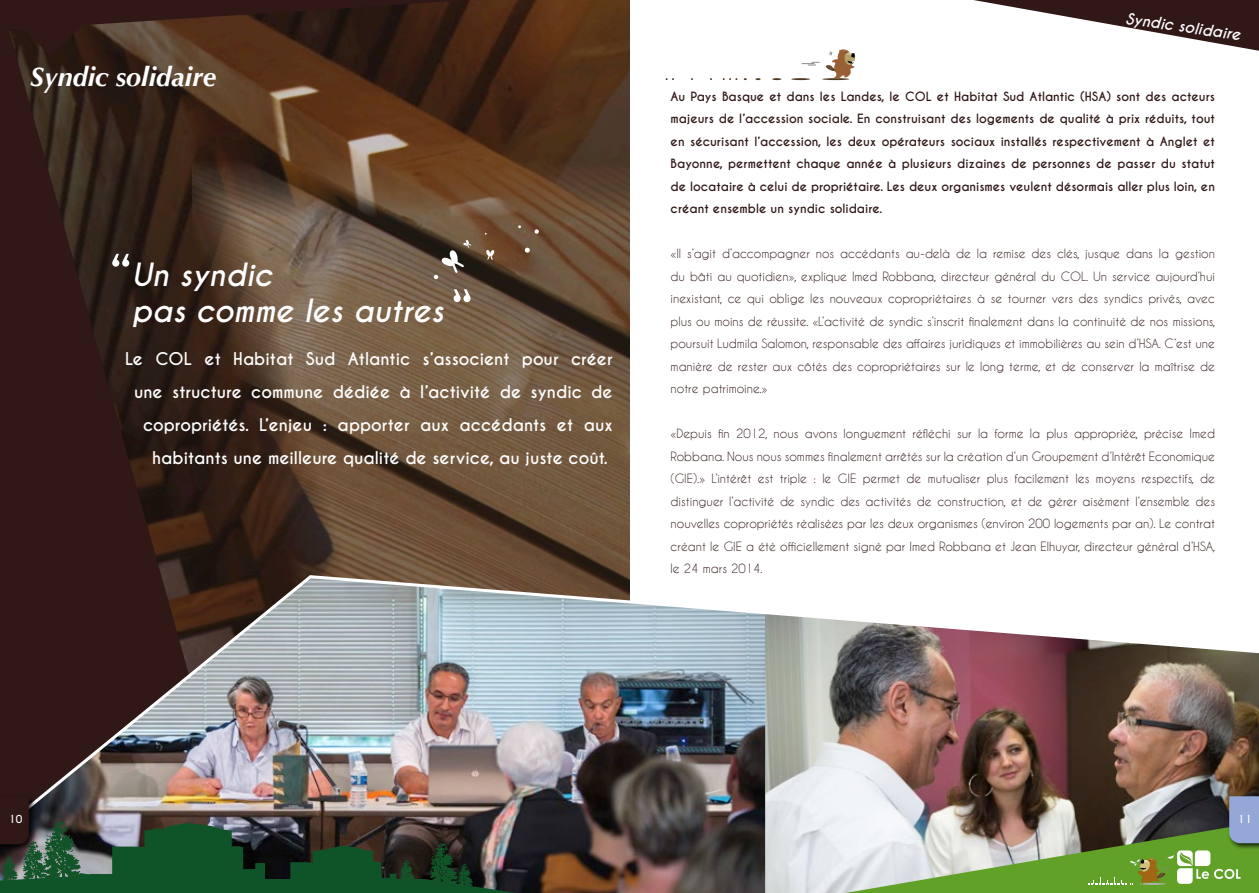
<style>
.page{position:relative;width:1259px;height:893px;background:#fff}
.page>*{position:absolute;margin:0;border:0;box-sizing:border-box;transform-origin:0 0}
.t1{font:italic 700 30px "Caviar Dreams";color:#fff}
.t2{font:italic 700 27px "Optima";color:#fff}
.t3{font:700 16.5px/33px "Caviar Dreams";color:#fff;text-align:right}
.t4{font:italic 700 15px "Caviar Dreams";color:#fff}
.t5{font:12px/22.5px "Caviar Dreams";color:#301817;text-align:justify}
.t6{font:700 12px/22.5px "Caviar Dreams";color:#301817;text-align:justify}
.t7{font:700 10.5px "Caviar Dreams";color:#fff}
</style>
<div class="page">
<img style="left:9px;top:0;width:620px;height:574px">
<img style="left:192px;top:155px;width:437px;height:419px">
<img style="left:765px;top:835px;width:80px;height:58px">
<img style="left:651px;top:835px;width:114px;height:58px">
<svg style="left:112px;top:254px;width:17px;height:13px"></svg>
<svg style="left:453px;top:289px;width:17px;height:13px"></svg>
<svg style="left:485px;top:249px;width:10px;height:11px"></svg>
<svg style="left:524px;top:247px;width:6px;height:6px"></svg>
<svg style="left:534px;top:229px;width:5px;height:5px"></svg>
<svg style="left:433px;top:240px;width:39px;height:39px;background:#61554a"></svg>
<svg style="left:791px;top:78px;width:19px;height:2px"></svg>
<svg style="left:772px;top:78px;width:9px;height:2px"></svg>
<svg style="left:723px;top:78px;width:14px;height:2px"></svg>
<hr style="left:822px;top:78px;width:27px;height:2px;background:#513a23;border-radius:50%">
<svg style="left:802px;top:62px;width:17px;height:4px"></svg>
<svg style="left:825px;top:49px;width:30px;height:30px"></svg>
<svg style="left:974px;top:0;width:285px;height:51px"></svg>
<img style="left:0;top:574px;width:1259px;height:261px">
<div style="left:1227px;top:794px;width:32px;height:57px;background:#000;opacity:.75"></div>
<svg style="left:845px;top:796px;width:414px;height:97px;background:#8fa17a"></svg>
<img style="left:0;top:633px;width:651px;height:260px">
<svg style="left:0;top:0;width:470px;height:56px;background:#392118"></svg>
<p class="t2" style="left:30px;top:61px;width:188px">Syndic solidaire</p>
<p class="t1" style="left:132px;top:256px;width:142px">Un syndic</p>
<p class="t1" style="left:132px;top:292px;width:313px">pas comme les autres</p>
<p class="t3" style="left:125px;top:342px;width:489px">Le COL et Habitat Sud Atlantic s’associent pour créer une structure commune dédiée à l’activité de syndic de copropriétés. L’enjeu : apporter aux accédants et aux habitants une meilleure qualité de service, au juste coût.</p>
<p class="t4" style="left:1127px;top:9px;width:117px;rotate:8deg">Syndic solidaire</p>
<p class="t6" style="left:670px;top:85px;width:546px">Au Pays Basque et dans les Landes, le COL et Habitat Sud Atlantic (HSA) sont des acteurs majeurs de l’accession sociale. En construisant des logements de qualité à prix réduits, tout en sécurisant l’accession, les deux opérateurs sociaux installés respectivement à Anglet et Bayonne, permettent chaque année à plusieurs dizaines de personnes de passer du statut de locataire à celui de propriétaire. Les deux organismes veulent désormais aller plus loin, en créant ensemble un syndic solidaire.</p>
<p class="t5" style="left:670px;top:242px;width:546px">«Il s’agit d’accompagner nos accédants au-delà de la remise des clés, jusque dans la gestion du bâti au quotidien», explique Imed Robbana, directeur général du COL. Un service aujourd’hui inexistant, ce qui oblige les nouveaux copropriétaires à se tourner vers des syndics privés, avec plus ou moins de réussite. «L’activité de syndic s’inscrit finalement dans la continuité de nos missions, poursuit Ludmila Salomon, responsable des affaires juridiques et immobilières au sein d’HSA. C’est une manière de rester aux côtés des copropriétaires sur le long terme, et de conserver la maîtrise de notre patrimoine.»</p>
<p class="t5" style="left:670px;top:422px;width:546px">«Depuis fin 2012, nous avons longuement réfléchi sur la forme la plus appropriée, précise Imed Robbana. Nous nous sommes finalement arrêtés sur la création d’un Groupement d’Intérêt Economique (GIE).» L’intérêt est triple : le GIE permet de mutualiser plus facilement les moyens respectifs, de distinguer l’activité de syndic des activités de construction, et de gérer aisément l’ensemble des nouvelles copropriétés réalisées par les deux organismes (environ 200 logements par an). Le contrat créant le GIE a été officiellement signé par Imed Robbana et Jean Elhuyar, directeur général d’HSA, le 24 mars 2014.</p>
<p class="t7" style="left:9px;top:813px;width:15px">10</p>
<p class="t7" style="left:1237px;top:813px;width:16px">11</p>
</div>
